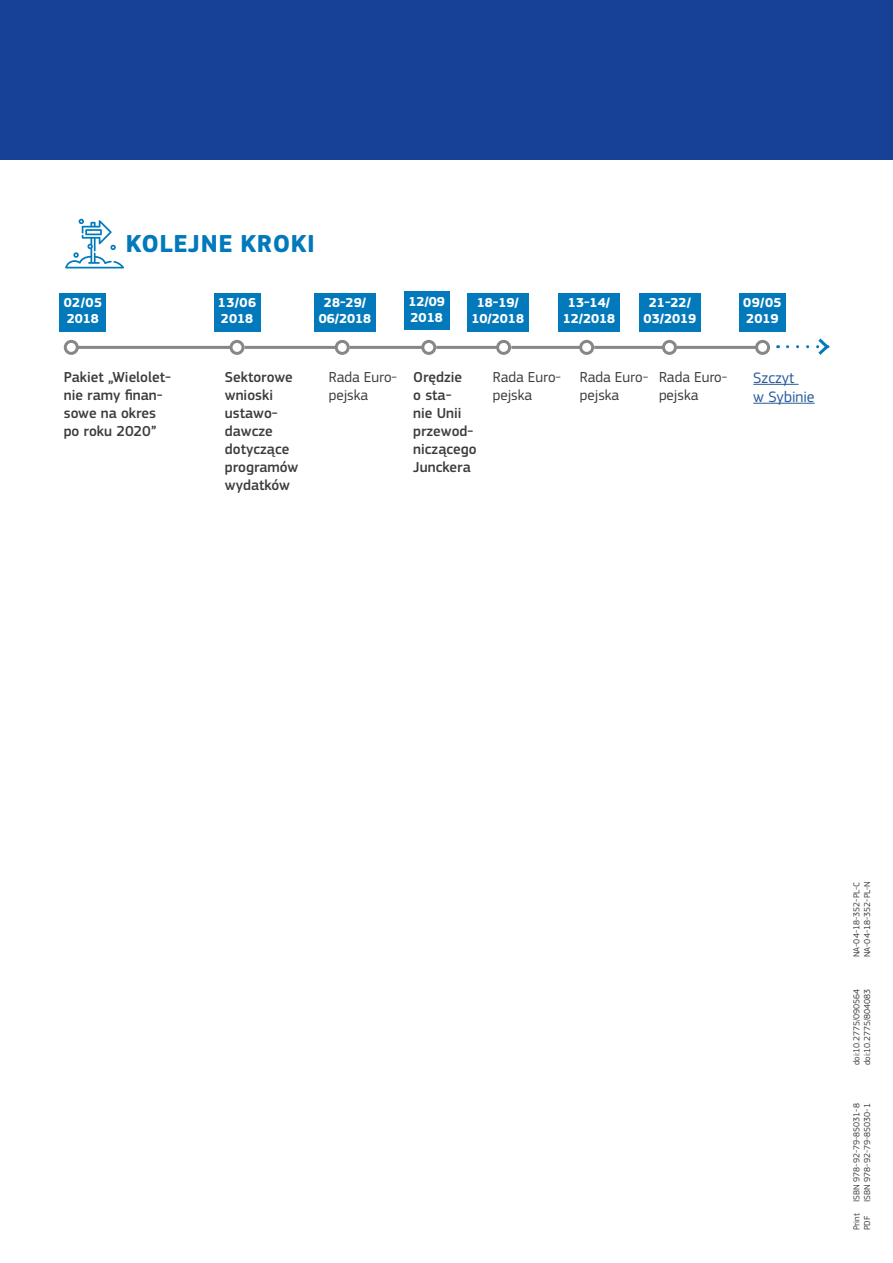
<style>
.page{position:relative;width:893px;height:1263px;background:#fff}
.page>*{position:absolute;margin:0;border:0;box-sizing:border-box;transform-origin:0 0}
.Sub-title_1{font:700 25.5px "EC Square Sans Pro";letter-spacing:.02em;color:#0279bb}
.Body_Text{font:15.75px/18.9px "EC Square Sans Pro";color:#275b9b}
.Body_Text-2{font:500 15px/18px "EC Square Sans Pro";color:#3c3c3b}
.Body_Text-3{font:15px/18px "EC Square Sans Pro";color:#3c3c3b}
.Sub-title_3{font:700 13.5px/16.2px "EC Square Sans Pro";color:#fff}
.Default{font:9px "EC Square Sans Pro";color:#404041}
.Pa5{font:9px "EC Square Sans Pro";color:#404041}
</style>
<div class="page">
<svg style="left:65px;top:219px;width:59px;height:49px"></svg>
<hr style="left:753px;top:384px;width:46px;height:1px;background:#275b9b">
<hr style="left:753px;top:403px;width:62px;height:1px;background:#275b9b">
<hr style="left:77px;top:346px;width:154px;height:3px;background:#878787">
<div style="left:64px;top:340px;width:15px;height:15px;border:3px solid #878787;border-radius:50%"></div>
<div style="left:229px;top:340px;width:15px;height:15px;border:3px solid #878787;border-radius:50%"></div>
<hr style="left:244px;top:346px;width:92px;height:3px;background:#878787">
<div style="left:335px;top:340px;width:15px;height:15px;border:3px solid #878787;border-radius:50%"></div>
<hr style="left:350px;top:346px;width:73px;height:3px;background:#878787">
<div style="left:421px;top:340px;width:15px;height:15px;border:3px solid #878787;border-radius:50%"></div>
<hr style="left:436px;top:346px;width:62px;height:3px;background:#878787">
<div style="left:496px;top:340px;width:15px;height:15px;border:3px solid #878787;border-radius:50%"></div>
<hr style="left:511px;top:346px;width:70px;height:3px;background:#878787">
<div style="left:579px;top:340px;width:15px;height:15px;border:3px solid #878787;border-radius:50%"></div>
<hr style="left:594px;top:346px;width:69px;height:3px;background:#878787">
<div style="left:662px;top:340px;width:15px;height:15px;border:3px solid #878787;border-radius:50%"></div>
<hr style="left:677px;top:346px;width:80px;height:3px;background:#878787">
<div style="left:755px;top:340px;width:15px;height:15px;border:3px solid #878787;border-radius:50%"></div>
<svg style="left:787px;top:338px;width:43px;height:17px"></svg>
<div style="left:60px;top:293px;width:46px;height:38px;background:#0279bb"></div>
<div style="left:214px;top:293px;width:46px;height:38px;background:#0279bb"></div>
<div style="left:739px;top:293px;width:47px;height:38px;background:#0279bb"></div>
<div style="left:314px;top:293px;width:62px;height:38px;background:#0279bb"></div>
<div style="left:467px;top:293px;width:61px;height:38px;background:#0279bb"></div>
<div style="left:558px;top:293px;width:62px;height:38px;background:#0279bb"></div>
<div style="left:639px;top:293px;width:61px;height:38px;background:#0279bb"></div>
<div style="left:404px;top:291px;width:45px;height:39px;background:#0279bb"></div>
<div style="left:0;top:0;width:893px;height:160px;background:#164194"></div>
<p class="Sub-title_1" style="left:126px;top:229px;width:191px">KOLEJNE KROKI</p>
<p class="Sub-title_3" style="left:408px;top:294px;width:38px">12/09<br>2018</p>
<p class="Sub-title_3" style="left:64px;top:295px;width:40px">02/05<br>2018</p>
<p class="Sub-title_3" style="left:218px;top:295px;width:40px">13/06<br>2018</p>
<p class="Sub-title_3" style="left:743px;top:295px;width:40px">09/05<br>2019</p>
<p class="Sub-title_3" style="left:319px;top:295px;width:54px;text-align:center">28-29/<br>06/2018</p>
<p class="Sub-title_3" style="left:471px;top:295px;width:54px;text-align:center">18-19/<br>10/2018</p>
<p class="Sub-title_3" style="left:563px;top:295px;width:54px;text-align:center">13-14/<br>12/2018</p>
<p class="Sub-title_3" style="left:644px;top:295px;width:54px;text-align:center">21-22/<br>03/2019</p>
<p class="Body_Text-2" style="left:64px;top:369px;width:109px">Pakiet „Wielolet&shy;nie ramy finan&shy;sowe na okres po roku 2020”</p>
<p class="Body_Text-2" style="left:225px;top:369px;width:75px">Sektorowe wnioski ustawo&shy;dawcze dotyczące programów wydatków</p>
<p class="Body_Text-3" style="left:329px;top:368px;width:70px">Rada Euro&shy;pejska</p>
<p class="Body_Text-3" style="left:493px;top:368px;width:70px">Rada Euro&shy;pejska</p>
<p class="Body_Text-3" style="left:580px;top:368px;width:70px">Rada Euro&shy;pejska</p>
<p class="Body_Text-3" style="left:659px;top:368px;width:70px">Rada Euro&shy;pejska</p>
<p class="Body_Text" style="left:753px;top:368px;width:63px">Szczyt<br>w Sybinie</p>
<p class="Body_Text-2" style="left:413px;top:369px;width:65px">Orędzie<br>o sta-<br>nie Unii przewod&shy;niczącego<br>Junckera</p>
<p class="Pa5" style="left:862px;top:957px;width:78px;rotate:-90deg">NA-04-18-352-PL-N</p>
<p class="Default" style="left:851px;top:957px;width:77px;rotate:-90deg">NA-04-18-352-PL-C</p>
<p class="Default" style="left:851px;top:1065px;width:78px;rotate:-90deg">doi:10.2775/090564</p>
<p class="Pa5" style="left:862px;top:1065px;width:78px;rotate:-90deg">doi:10.2775/804083</p>
<p class="Default" style="left:851px;top:1202px;width:100px;rotate:-90deg">ISBN 978-92-79-85031-8</p>
<p class="Pa5" style="left:862px;top:1202px;width:100px;rotate:-90deg">ISBN 978-92-79-85030-1</p>
<p class="Default" style="left:851px;top:1230px;width:19px;rotate:-90deg">Print</p>
<p class="Pa5" style="left:862px;top:1230px;width:16px;rotate:-90deg">PDF</p>
</div>
